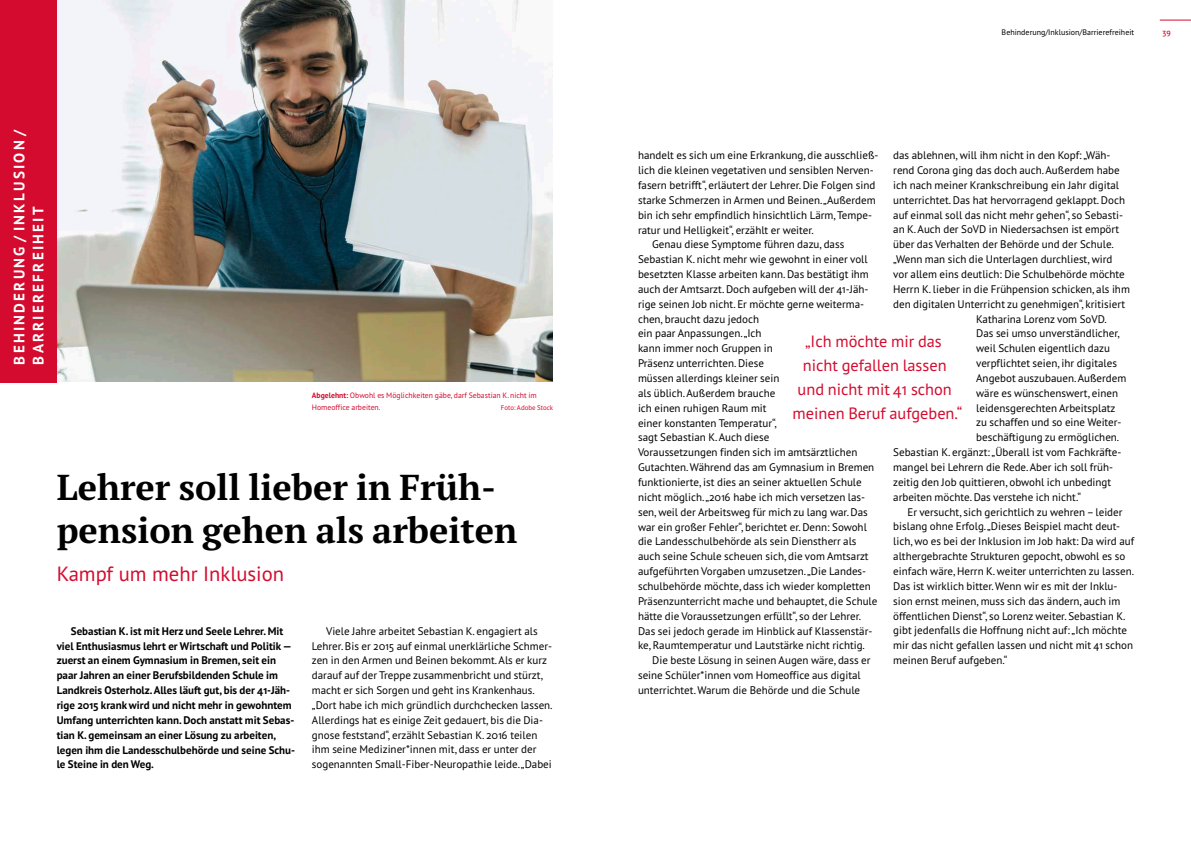
<style>
.page{position:relative;width:1191px;height:842px;background:#fff}
.page>*{position:absolute;margin:0;border:0;box-sizing:border-box;transform-origin:0 0}
.t1{font:700 36px/42px "PT Serif Pro";color:#000}
.t2{font:20.6px "PT Sans Pro";color:#d40b2e}
.t3{font:16.3px/24px "PT Sans Pro";color:#d40b2e;text-align:center}
.t4{font:700 15px/19px "PT Sans";letter-spacing:.15em;color:#fff}
.t5{font:11px/14.9px "PT Sans Pro";color:#000}
.t6{font:700 11px/14.9px "PT Sans Pro";color:#000}
.t7{font:8px "PT Sans Pro";color:#000}
.t8{font:600 8px "PT Sans Pro";color:#d40b2e}
.t9{font:7.7px/12px "PT Sans Pro";color:#d40b2e}
.t10{font:6.9px "PT Sans Pro";color:#d40b2e}
.s1{font-weight:700}
</style>
<div class="page">
<img style="left:57px;top:0;width:496px;height:382px">
<div style="left:0;top:0;width:57px;height:382px;background:#d40b2e"></div>
<hr style="left:1159px;top:20px;width:32px;height:1px;background:#d40b2e">
<h3 class="t4" style="left:9px;top:365px;width:237px;rotate:-90deg">BEHINDERUNG /INKLUSION /<br>BARRIEREFREIHEIT</h3>
<p class="t9" style="left:312px;top:390px;width:226px"><span class="s1">Abgelehnt:</span> Obwohl es Möglichkeiten gäbe, darf Sebastian K. nicht im<br>Homeoffice arbeiten.</p>
<p class="t10" style="left:501px;top:404px;width:54px">Foto: Adobe Stock</p>
<h1 class="t1" style="left:57px;top:466px;width:462px">Lehrer soll lieber in Früh&shy;pension gehen als arbeiten</h1>
<h2 class="t2" style="left:57px;top:560px;width:229px">Kampf um mehr Inklusion</h2>
<p class="t6" style="left:57px;top:623px;width:240px;text-indent:14px">Sebastian K. ist mit Herz und Seele Lehrer. Mit viel Enthusiasmus lehrt er Wirtschaft und Politik — zuerst an einem Gymnasium in Bremen, seit ein paar Jahren an einer Berufsbildenden Schule im Landkreis Osterholz. Alles läuft gut, bis der 41-Jäh&shy;rige 2015 krank wird und nicht mehr in gewohntem Umfang unterrichten kann. Doch anstatt mit Sebas&shy;tian K. gemeinsam an einer Lösung zu arbeiten, legen ihm die Landesschulbehörde und seine Schu&shy;le Steine in den Weg.</p>
<p class="t5" style="left:312px;top:623px;width:242px;text-indent:14px">Viele Jahre arbeitet Sebastian K. engagiert als Lehrer. Bis er 2015 auf einmal unerklärliche Schmer&shy;zen in den Armen und Beinen bekommt. Als er kurz darauf auf der Treppe zusammenbricht und stürzt, macht er sich Sorgen und geht ins Krankenhaus. „Dort habe ich mich gründlich durchchecken lassen.<br>Allerdings hat es einige Zeit gedauert, bis die Dia&shy;gnose feststand“, erzählt Sebastian K. 2016 teilen ihm seine Mediziner*innen mit, dass er unter der sogenannten Small-Fiber-Neuropathie leide. „Dabei</p>
<p class="t7" style="left:1001px;top:27px;width:134px">Behinderung/Inklusion/Barrierefreiheit</p>
<p class="t8" style="left:1162px;top:26px;width:10px">39</p>
<p class="t5" style="left:893px;top:148px;width:219px">das ablehnen, will ihm nicht in den Kopf: „Wäh-</p>
<p class="t5" style="left:893px;top:162px;width:228px">rend Corona ging das doch auch. Außerdem habe</p>
<p class="t5" style="left:893px;top:177px;width:227px">ich nach meiner Krankschreibung ein Jahr digital</p>
<p class="t5" style="left:893px;top:192px;width:233px">unterrichtet. Das hat hervorragend geklappt. Doch</p>
<p class="t5" style="left:893px;top:207px;width:231px">auf einmal soll das nicht mehr gehen“, so Sebasti-</p>
<p class="t5" style="left:893px;top:222px;width:227px">an K. Auch der SoVD in Niedersachsen ist empört</p>
<p class="t5" style="left:893px;top:237px;width:222px">über das Verhalten der Behörde und der Schule.</p>
<p class="t5" style="left:893px;top:251px;width:221px">„Wenn man sich die Unterlagen durchliest, wird</p>
<p class="t5" style="left:893px;top:266px;width:233px">vor allem eins deutlich: Die Schulbehörde möchte</p>
<p class="t5" style="left:893px;top:281px;width:238px">Herrn K. lieber in die Frühpension schicken, als ihm</p>
<p class="t5" style="left:893px;top:296px;width:233px">den digitalen Unterricht zu genehmigen“, kritisiert</p>
<p class="t5" style="left:976px;top:311px;width:132px">Katharina Lorenz vom SoVD.</p>
<p class="t5" style="left:976px;top:326px;width:145px">Das sei umso unverständlicher,</p>
<p class="t5" style="left:976px;top:341px;width:135px">weil Schulen eigentlich dazu</p>
<p class="t5" style="left:976px;top:355px;width:142px">verpflichtet seien, ihr digitales</p>
<p class="t5" style="left:976px;top:370px;width:152px">Angebot auszubauen. Außerdem</p>
<p class="t5" style="left:976px;top:385px;width:143px">wäre es wünschenswert, einen</p>
<p class="t5" style="left:976px;top:400px;width:141px">leidensgerechten Arbeitsplatz</p>
<p class="t5" style="left:976px;top:415px;width:147px">zu schaffen und so eine Weiter-</p>
<p class="t5" style="left:976px;top:430px;width:145px">beschäftigung zu ermöglichen.</p>
<p class="t5" style="left:893px;top:445px;width:230px">Sebastian K. ergänzt: „Überall ist vom Fachkräfte-</p>
<p class="t5" style="left:893px;top:459px;width:221px">mangel bei Lehrern die Rede. Aber ich soll früh-</p>
<p class="t5" style="left:893px;top:474px;width:219px">zeitig den Job quittieren, obwohl ich unbedingt</p>
<p class="t5" style="left:893px;top:489px;width:189px">arbeiten möchte. Das verstehe ich nicht.“</p>
<p class="t5" style="left:907px;top:504px;width:217px">Er versucht, sich gerichtlich zu wehren – leider</p>
<p class="t5" style="left:893px;top:519px;width:228px">bislang ohne Erfolg. „Dieses Beispiel macht deut-</p>
<p class="t5" style="left:893px;top:534px;width:242px">lich, wo es bei der Inklusion im Job hakt: Da wird auf</p>
<p class="t5" style="left:893px;top:548px;width:233px">althergebrachte Strukturen gepocht, obwohl es so</p>
<p class="t5" style="left:893px;top:563px;width:242px">einfach wäre, Herrn K. weiter unterrichten zu lassen.</p>
<p class="t5" style="left:893px;top:578px;width:226px">Das ist wirklich bitter. Wenn wir es mit der Inklu-</p>
<p class="t5" style="left:893px;top:593px;width:229px">sion ernst meinen, muss sich das ändern, auch im</p>
<p class="t5" style="left:893px;top:608px;width:234px">öffentlichen Dienst“, so Lorenz weiter. Sebastian K.</p>
<p class="t5" style="left:893px;top:623px;width:235px">gibt jedenfalls die Hoffnung nicht auf: „Ich möchte</p>
<p class="t5" style="left:893px;top:638px;width:241px">mir das nicht gefallen lassen und nicht mit 41 schon</p>
<p class="t5" style="left:893px;top:652px;width:116px">meinen Beruf aufgeben.“</p>
<p class="t5" style="left:638px;top:148px;width:242px">handelt es sich um eine Erkrankung, die ausschließ-</p>
<p class="t5" style="left:638px;top:162px;width:237px">lich die kleinen vegetativen und sensiblen Nerven-</p>
<p class="t5" style="left:638px;top:177px;width:239px">fasern betrifft“, erläutert der Lehrer. Die Folgen sind</p>
<p class="t5" style="left:638px;top:192px;width:239px">starke Schmerzen in Armen und Beinen. „Außerdem</p>
<p class="t5" style="left:638px;top:207px;width:235px">bin ich sehr empfindlich hinsichtlich Lärm, Tempe-</p>
<p class="t5" style="left:638px;top:222px;width:177px">ratur und Helligkeit“, erzählt er weiter.</p>
<p class="t5" style="left:652px;top:237px;width:194px">Genau diese Symptome führen dazu, dass</p>
<p class="t5" style="left:638px;top:252px;width:231px">Sebastian K. nicht mehr wie gewohnt in einer voll</p>
<p class="t5" style="left:638px;top:266px;width:232px">besetzten Klasse arbeiten kann. Das bestätigt ihm</p>
<p class="t5" style="left:638px;top:281px;width:232px">auch der Amtsarzt. Doch aufgeben will der 41-Jäh-</p>
<p class="t5" style="left:638px;top:296px;width:228px">rige seinen Job nicht. Er möchte gerne weiterma-</p>
<p class="t5" style="left:638px;top:311px;width:122px">chen, braucht dazu jedoch</p>
<p class="t5" style="left:638px;top:326px;width:125px">ein paar Anpassungen. „Ich</p>
<p class="t5" style="left:638px;top:341px;width:136px">kann immer noch Gruppen in</p>
<p class="t5" style="left:638px;top:356px;width:127px">Präsenz unterrichten. Diese</p>
<p class="t5" style="left:638px;top:370px;width:143px">müssen allerdings kleiner sein</p>
<p class="t5" style="left:638px;top:385px;width:139px">als üblich. Außerdem brauche</p>
<p class="t5" style="left:638px;top:400px;width:130px">ich einen ruhigen Raum mit</p>
<p class="t5" style="left:638px;top:415px;width:140px">einer konstanten Temperatur“,</p>
<p class="t5" style="left:638px;top:430px;width:133px">sagt Sebastian K. Auch diese</p>
<p class="t5" style="left:638px;top:445px;width:221px">Voraussetzungen finden sich im amtsärztlichen</p>
<p class="t5" style="left:638px;top:459px;width:238px">Gutachten. Während das am Gymnasium in Bremen</p>
<p class="t5" style="left:638px;top:474px;width:225px">funktionierte, ist dies an seiner aktuellen Schule</p>
<p class="t5" style="left:638px;top:489px;width:228px">nicht möglich. „2016 habe ich mich versetzen las-</p>
<p class="t5" style="left:638px;top:504px;width:231px">sen, weil der Arbeitsweg für mich zu lang war. Das</p>
<p class="t5" style="left:638px;top:519px;width:230px">war ein großer Fehler“, berichtet er. Denn: Sowohl</p>
<p class="t5" style="left:638px;top:534px;width:220px">die Landesschulbehörde als sein Dienstherr als</p>
<p class="t5" style="left:638px;top:549px;width:232px">auch seine Schule scheuen sich, die vom Amtsarzt</p>
<p class="t5" style="left:638px;top:563px;width:230px">aufgeführten Vorgaben umzusetzen. „Die Landes-</p>
<p class="t5" style="left:638px;top:578px;width:234px">schulbehörde möchte, dass ich wieder kompletten</p>
<p class="t5" style="left:638px;top:593px;width:241px">Präsenzunterricht mache und behauptet, die Schule</p>
<p class="t5" style="left:638px;top:608px;width:225px">hätte die Voraussetzungen erfüllt“, so der Lehrer.</p>
<p class="t5" style="left:638px;top:623px;width:236px">Das sei jedoch gerade im Hinblick auf Klassenstär-</p>
<p class="t5" style="left:638px;top:638px;width:228px">ke, Raumtemperatur und Lautstärke nicht richtig.</p>
<p class="t5" style="left:652px;top:653px;width:220px">Die beste Lösung in seinen Augen wäre, dass er</p>
<p class="t5" style="left:638px;top:667px;width:224px">seine Schüler*innen vom Homeoffice aus digital</p>
<p class="t5" style="left:638px;top:682px;width:224px">unterrichtet. Warum die Behörde und die Schule</p>
<h3 class="t3" style="left:792px;top:329px;width:171px">„Ich möchte mir das nicht gefallen lassen und nicht mit 41 schon meinen Beruf aufgeben.“</h3>
</div>
